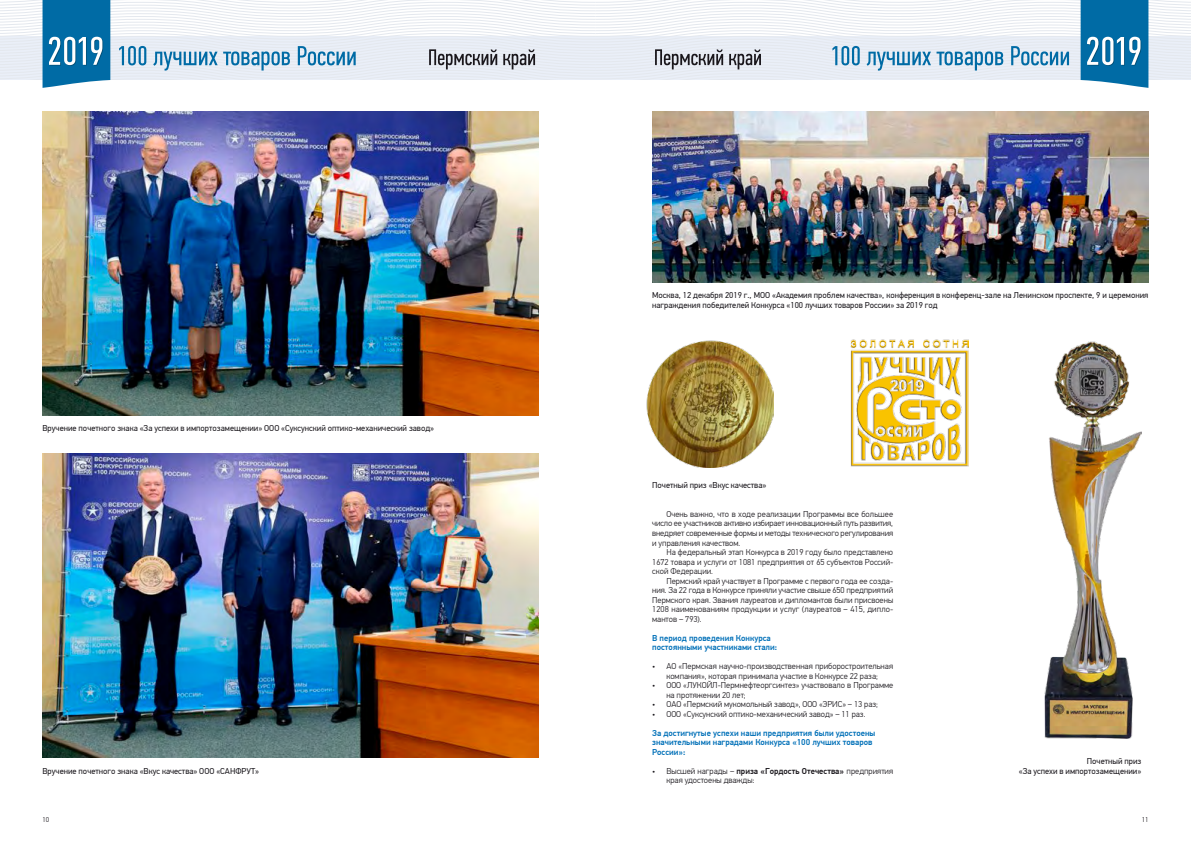
<style>
.page{position:relative;width:1191px;height:842px;background:#fff}
.page>*{position:absolute;margin:0;border:0;box-sizing:border-box;transform-origin:0 0}
.t1{font:300 8.5px/9.5px "PF Din Text Pro";color:#1a171c;text-align:justify}
.t2{font:8.5px/9.5px "PF Din Text Pro";color:#1a171c}
.t3{font:500 8.5px/9.5px "PF Din Text Pro";color:#0070b8}
.t4{font:300 7px "PF Din Text Pro";color:#1a171c}
.s1{font-weight:500}
</style>
<div class="page">
<svg style="left:0;top:0;width:1191px;height:88px"></svg>
<img style="left:43px;top:454px;width:496px;height:303px">
<img style="left:43px;top:112px;width:496px;height:304px">
<img style="left:646px;top:340px;width:127px;height:127px">
<img style="left:1045px;top:342px;width:96px;height:397px">
<img style="left:652px;top:112px;width:496px;height:171px">
<img style="left:850px;top:340px;width:118px;height:127px">
<p class="t2" style="left:43px;top:424px;width:393px">Вручение почетного знака «За успехи в импортозамещении» ООО «Суксунский оптико-механический завод»</p>
<p class="t2" style="left:43px;top:766px;width:218px">Вручение почетного знака «Вкус качества» ООО «САНФРУТ»</p>
<p class="t2" style="left:652px;top:291px;width:498px">Москва, 12 декабря 2019 г., МОО «Академия проблем качества», конференция в конференц-зале на Ленинском проспекте, 9 и церемония награждения победителей Конкурса «100 лучших товаров России» за 2019 год</p>
<p class="t2" style="left:652px;top:481px;width:116px">Почетный приз «Вкус качества»</p>
<p class="t1" style="left:652px;top:509px;width:242px;text-indent:14px">Очень важно, что в ходе реализации Программы все большее число ее участников активно избирает инновационный путь развития, внедряет современные формы и методы технического регулирования и управления качеством.</p>
<p class="t1" style="left:652px;top:547px;width:243px;text-indent:14px">На федеральный этап Конкурса в 2019 году было представлено 1672 товара и услуги от 1081 предприятия от 65 субъектов Россий&shy;ской Федерации.</p>
<p class="t1" style="left:652px;top:576px;width:243px;text-indent:14px">Пермский край участвует в Программе с первого года ее созда&shy;ния. За 22 года в Конкурсе приняли участие свыше 650 предприятий Пермского края. Звания лауреатов и дипломантов были присвоены 1208 наименованиям продукции и услуг (лауреатов – 415, дипло&shy;мантов – 793).</p>
<p class="t3" style="left:652px;top:633px;width:126px">В период проведения Конкурса постоянными участниками стали:</p>
<p class="t1" style="left:652px;top:661px;width:242px;text-align:center">• АО «Пермская научно-производственная приборостроительная компания», которая принимала участие в Конкурсе 22 раза;</p>
<p class="t1" style="left:666px;top:680px;width:228px;text-indent:-14px">• ООО «ЛУКОЙЛ-Пермнефтеоргсинтез» участвовало в Программе на протяжении 20 лет;</p>
<p class="t1" style="left:652px;top:699px;width:227px">• ОАО «Пермский мукомольный завод», ООО «ЭРИС» – 13 раз;</p>
<p class="t1" style="left:652px;top:709px;width:215px">• ООО «Суксунский оптико-механический завод» – 11 раз.</p>
<p class="t3" style="left:652px;top:728px;width:225px">За достигнутые успехи наши предприятия были удостоены значительными наградами Конкурса «100 лучших товаров<br>России»:</p>
<p class="t1" style="left:666px;top:766px;width:228px;text-indent:-14px">• Высшей награды – <span class="s1">приза «Гордость Отечества»</span> предприятия края удостоены дважды:</p>
<p class="t2" style="left:1018px;top:756px;width:124px;text-align:right">Почетный приз<br>«За успехи в импортозамещении»</p>
<p class="t4" style="left:43px;top:816px;width:8px">10</p>
<p class="t4" style="left:1141px;top:816px;width:8px">11</p>
</div>
